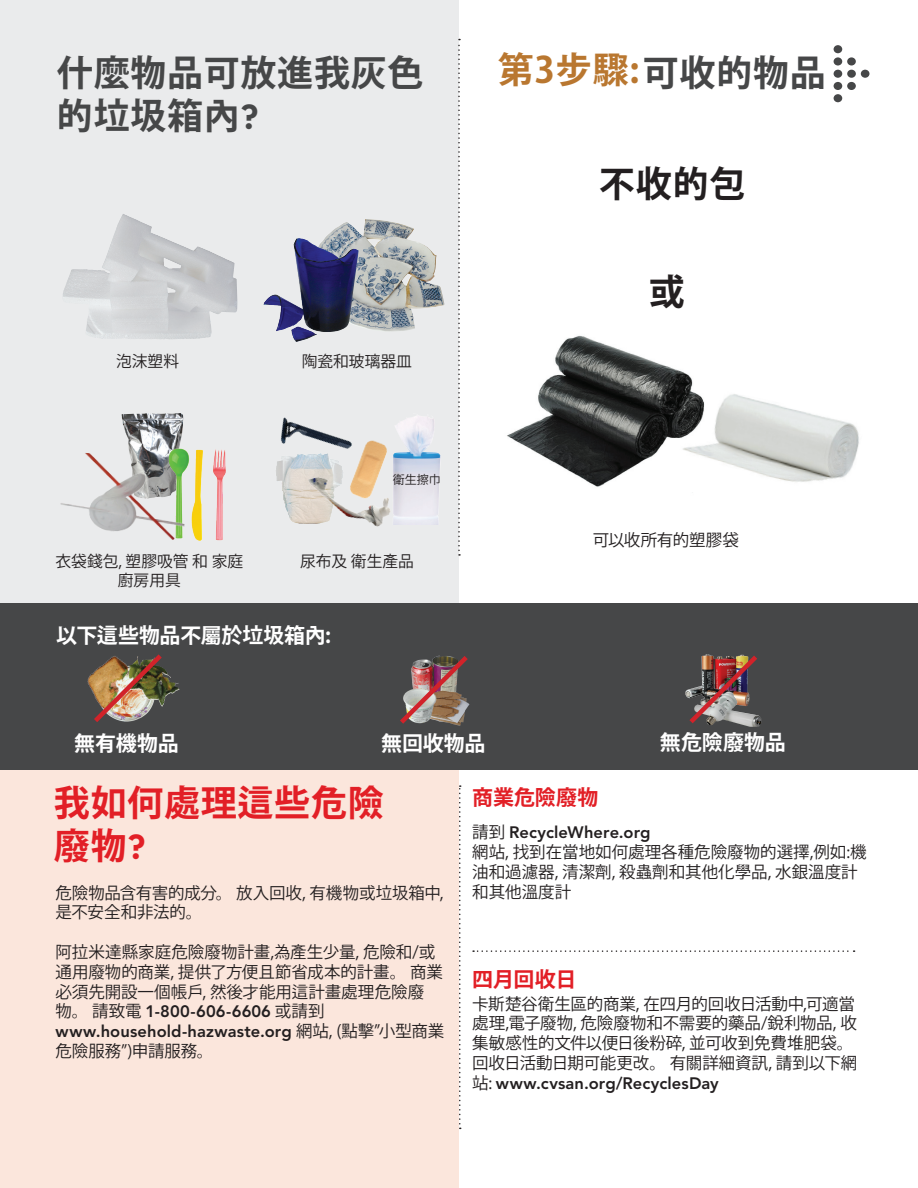
<style>
.page{position:relative;width:918px;height:1188px;background:#fff}
.page>*{position:absolute;margin:0;border:0;box-sizing:border-box;transform-origin:0 0}
.Heading{font:700 36px/43.2px "Koz Go Pr 6 N";letter-spacing:.02em;color:#464748}
.Heading-2{font:700 36px/43.2px "Koz Go Pr 6 N";letter-spacing:.02em;color:#e21f26}
.Heading-3{font:700 36px "Koz Go Pr 6 N";color:#231f20}
.Heading-4{font:700 36px "Koz Go Pr 6 N";color:#b97730}
.Brown_Subheadings{font:700 21px "Koz Go Pr 6 N";letter-spacing:-.01em;color:#fff}
.Brown_Subheadings-2{font:700 21px "Koz Go Pr 6 N";letter-spacing:.005em;color:#e21f26}
.Heading-5{font:700 21px "Koz Go Pr 6 N";letter-spacing:-.015em;color:#e21f26}
.Body_Text_Black{font:16.5px/19.8px "Koz Go Pr 6 N";color:#231f20}
.Brown_Subheadings-3{font:16.5px/19.8px "Koz Go Pr 6 N";letter-spacing:-.015em;color:#231f20}
.Body_Text_Black-2{font:800 16.5px "Avenir LT Std";letter-spacing:.005em;color:#231f20}
.Items_on_White{font:15.75px/19.5px "Koz Go Pr 6 N";color:#231f20;text-align:center}
.Items_on_White-2{font:12px "Koz Go Pr 6 N";color:#231f20}
.s1{font-family:"Neutra Text"}
.s2{font-family:"Avenir LT Std";font-weight:800}
.s3{font-family:"Koz Go Pr 6 N";font-weight:400}
</style>
<div class="page">
<div style="left:0;top:0;width:459px;height:770px;background:#eaebec"></div>
<div style="left:0;top:770px;width:459px;height:418px;background:#fbe6dc"></div>
<svg style="left:459px;top:785px;width:2px;height:344px"></svg>
<svg style="left:473px;top:950px;width:382px;height:2px"></svg>
<img style="left:507px;top:335px;width:116px;height:152px">
<div style="left:0;top:603px;width:918px;height:167px;background:#464748"></div>
<svg style="left:458px;top:39px;width:2px;height:517px"></svg>
<div style="left:834px;top:45px;width:8px;height:8px;background:#464748;border-radius:50%"></div>
<div style="left:834px;top:57px;width:8px;height:9px;background:#464748;border-radius:50%"></div>
<div style="left:847px;top:57px;width:9px;height:9px;background:#464748;border-radius:50%"></div>
<div style="left:834px;top:70px;width:8px;height:8px;background:#464748;border-radius:50%"></div>
<div style="left:847px;top:70px;width:9px;height:8px;background:#464748;border-radius:50%"></div>
<div style="left:861px;top:70px;width:8px;height:8px;background:#464748;border-radius:50%"></div>
<div style="left:834px;top:82px;width:8px;height:8px;background:#464748;border-radius:50%"></div>
<div style="left:847px;top:82px;width:9px;height:8px;background:#464748;border-radius:50%"></div>
<div style="left:834px;top:94px;width:8px;height:8px;background:#464748;border-radius:50%"></div>
<img style="left:63px;top:217px;width:118px;height:122px">
<img style="left:325px;top:219px;width:120px;height:112px">
<img style="left:263px;top:238px;width:96px;height:104px">
<img style="left:623px;top:351px;width:236px;height:131px">
<img style="left:121px;top:413px;width:62px;height:38px">
<img style="left:168px;top:439px;width:58px;height:102px">
<img style="left:60px;top:451px;width:129px;height:90px">
<img style="left:282px;top:482px;width:10px;height:39px">
<img style="left:356px;top:440px;width:31px;height:29px">
<img style="left:393px;top:416px;width:48px;height:104px">
<img style="left:292px;top:469px;width:111px;height:58px">
<img style="left:276px;top:417px;width:80px;height:65px">
<img style="left:685px;top:654px;width:77px;height:73px">
<img style="left:400px;top:655px;width:70px;height:71px">
<img style="left:89px;top:654px;width:78px;height:68px">
<p class="Heading" style="left:57px;top:52px;width:368px">什麼物品可放進我灰色的垃圾箱內<span class="s1">?</span></p>
<p class="Items_on_White" style="left:116px;top:352px;width:64px">泡沫塑料</p>
<p class="Items_on_White" style="left:302px;top:352px;width:112px">陶瓷和玻璃器皿</p>
<p class="Items_on_White" style="left:56px;top:552px;width:189px">衣袋錢包, 塑膠吸管 和 家庭廚房用具</p>
<p class="Items_on_White-2" style="left:393px;top:473px;width:49px">衛生擦巾</p>
<p class="Items_on_White" style="left:300px;top:552px;width:115px">尿布及 衛生產品</p>
<p class="Brown_Subheadings" style="left:56px;top:623px;width:276px">以下這些物品不屬於垃圾箱內:</p>
<p class="Heading-4" style="left:498px;top:50px;width:143px">第3步驟:</p>
<p class="Heading" style="left:643px;top:52px;width:184px">可收的物品</p>
<p class="Heading-3" style="left:599px;top:164px;width:148px">不收的包</p>
<p class="Heading-3" style="left:649px;top:272px;width:37px">或</p>
<p class="Body_Text_Black" style="left:593px;top:530px;width:148px">可以收所有的塑膠袋</p>
<p class="Brown_Subheadings" style="left:74px;top:731px;width:106px">無有機物品</p>
<p class="Brown_Subheadings" style="left:381px;top:731px;width:106px">無回收物品</p>
<p class="Brown_Subheadings" style="left:660px;top:730px;width:127px">無危險廢物品</p>
<p class="Heading-2" style="left:54px;top:782px;width:331px">我如何處理這些危險廢物<span class="s1">?</span></p>
<p class="Body_Text_Black" style="left:56px;top:883px;width:389px">危險物品含有害的成分。 放入回收, 有機物或垃圾箱中,是不安全和非法的。</p>
<p class="Body_Text_Black" style="left:56px;top:942px;width:390px">阿拉米達縣家庭危險廢物計畫,為產生少量, 危險和/或通用廢物的商業, 提供了方便且節省成本的計畫。 商業必須先開設一個帳戶, 然後才能用這計畫處理危險廢物。 請致電 <span class="s2">1-800-606-6606</span> 或請到<span class="s2">www.household-hazwaste.org</span> 網站, (點擊”小型商業危險服務”)申請服務。</p>
<p class="Brown_Subheadings-2" style="left:472px;top:786px;width:128px">商業危險廢物</p>
<p class="Body_Text_Black-2" style="left:472px;top:823px;width:180px"><span class="s3">請到</span> RecycleWhere.org</p>
<p class="Body_Text_Black" style="left:472px;top:843px;width:396px">網站, 找到在當地如何處理各種危險廢物的選擇,例如:機油和過濾器, 清潔劑, 殺蟲劑和其他化學品, 水銀溫度計和其他溫度計</p>
<p class="Heading-5" style="left:472px;top:967px;width:106px">四月回收日</p>
<p class="Brown_Subheadings-3" style="left:472px;top:994px;width:387px">卡斯楚谷衛生區的商業, 在四月的回收日活動中,可適當處理,電子廢物, 危險廢物和不需要的藥品/銳利物品, 收集敏感性的文件以便日後粉碎, 並可收到免費堆肥袋。回收日活動日期可能更改。 有關詳細資訊, 請到以下網站: <span class="s2">www.cvsan.org/RecyclesDay</span></p>
</div>
